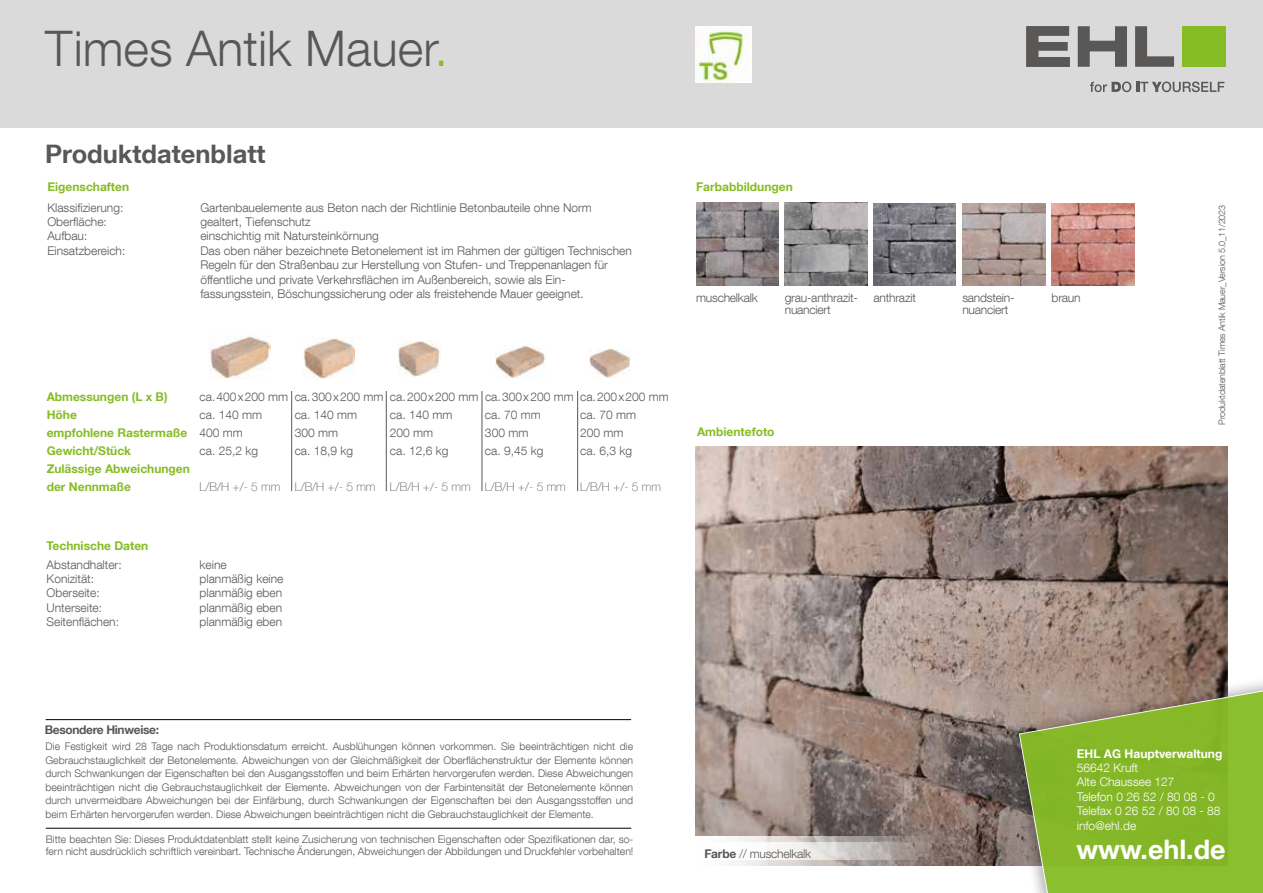
<style>
.page{position:relative;width:1263px;height:893px;background:#fff}
.page>*{position:absolute;margin:0;border:0;box-sizing:border-box;transform-origin:0 0}
.t1{font:300 49.05px "Helvetica Neue LT Com";color:#595857}
.t2{font:700 26.85px "Helvetica Neue LT Com";color:#fff}
.t3{font:700 25.5px "Helvetica Neue LT Com";color:#595857}
.t4{font:300 12px/18px "Helvetica Neue LT Com";color:#595857}
.t5{font:700 12px/18px "Helvetica Neue LT Com";color:#86bc25}
.t6{font:300 12px/12px "Helvetica Neue LT Com";letter-spacing:-.02em;color:#595857}
.t7{font:300 12px/14.4px "Helvetica Neue LT Com";color:#fff}
.t8{font:100 12px "Helvetica Neue LT Com";color:#595857}
.t9{font:700 12px "Helvetica Neue LT Com";color:#fff}
.t10{font:700 12px "Helvetica Neue LT Com";letter-spacing:-.03em;color:#595857}
.t11{font:300 10.5px/13.5px "Helvetica Neue LT Com";color:#595857;text-align:justify}
.t12{font:300 9px "Helvetica Neue LT Com";letter-spacing:-.02em;color:#595857}
.s1{color:#86bc25}
.s2{font-weight:700}
</style>
<div class="page">
<img style="left:695px;top:446px;width:532px;height:420px">
<svg style="left:695px;top:836px;width:240px;height:7px"></svg>
<div style="left:0;top:0;width:1263px;height:128px;background:#dadada"></div>
<img style="left:785px;top:203px;width:82px;height:82px">
<img style="left:696px;top:203px;width:82px;height:82px">
<div style="left:1003px;top:671px;width:260px;height:222px;background:#000;opacity:.35"></div>
<svg style="left:1018px;top:684px;width:245px;height:209px;background:#8bb13b"></svg>
<svg style="left:695px;top:843px;width:240px;height:23px"></svg>
<img style="left:873px;top:203px;width:83px;height:82px">
<hr style="left:46px;top:719px;width:585px;height:1px;background:#000">
<hr style="left:46px;top:828px;width:585px;height:1px;background:#000">
<img style="left:695px;top:26px;width:56px;height:56px">
<img style="left:963px;top:203px;width:82px;height:82px">
<img style="left:398px;top:340px;width:43px;height:37px">
<img style="left:589px;top:349px;width:41px;height:29px">
<img style="left:303px;top:338px;width:51px;height:40px">
<img style="left:495px;top:345px;width:51px;height:33px">
<img style="left:209px;top:336px;width:62px;height:42px">
<hr style="left:291px;top:391px;width:1px;height:100px;background:#595857">
<hr style="left:386px;top:391px;width:1px;height:100px;background:#595857">
<hr style="left:577px;top:391px;width:1px;height:100px;background:#595857">
<hr style="left:482px;top:391px;width:1px;height:100px;background:#595857">
<img style="left:1052px;top:203px;width:82px;height:82px">
<svg style="left:1026px;top:26px;width:44px;height:41px"></svg>
<svg style="left:1078px;top:26px;width:49px;height:41px"></svg>
<svg style="left:1135px;top:26px;width:39px;height:41px"></svg>
<div style="left:1182px;top:26px;width:43px;height:41px;background:#86bc25"></div>
<svg style="left:1090px;top:82px;width:134px;height:10px"></svg>
<h1 class="t1" style="left:45px;top:19px;width:404px">Times Antik Mauer<span class="s1">.</span></h1>
<h3 class="t3" style="left:45px;top:138px;width:222px">Produktdatenblatt</h3>
<p class="t5" style="left:47px;top:177px;width:83px">Eigenschaften</p>
<p class="t4" style="left:47px;top:198px;width:77px">Klassifizierung:</p>
<p class="t4" style="left:200px;top:198px;width:393px">Gartenbauelemente aus Beton nach der Richtlinie Betonbauteile ohne Norm</p>
<p class="t4" style="left:47px;top:212px;width:61px">Oberfläche:</p>
<p class="t4" style="left:200px;top:212px;width:112px">gealtert, Tiefenschutz</p>
<p class="t4" style="left:47px;top:227px;width:42px">Aufbau:</p>
<p class="t4" style="left:200px;top:227px;width:180px">einschichtig mit Natursteinkörnung</p>
<p class="t4" style="left:47px;top:241px;width:80px">Einsatzbereich:</p>
<p class="t4" style="left:200px;top:243px;width:433px;line-height:14.4px">Das oben näher bezeichnete Betonelement ist im Rahmen der gültigen Technischen Regeln für den Straßenbau zur Herstellung von Stufen- und Treppenanlagen für öffentliche und private Verkehrsflächen im Außenbereich, sowie als Ein&shy;fassungsstein, Böschungssicherung oder als freistehende Mauer geeignet.</p>
<p class="t5" style="left:696px;top:177px;width:98px">Farbabbildungen</p>
<p class="t6" style="left:696px;top:292px;width:63px">muschelkalk</p>
<p class="t6" style="left:785px;top:292px;width:75px">grau-anthrazit&shy;nuanciert</p>
<p class="t6" style="left:873px;top:292px;width:44px">anthrazit</p>
<p class="t6" style="left:962px;top:292px;width:54px">sandstein&shy;nuanciert</p>
<p class="t5" style="left:47px;top:387px;width:145px">Abmessungen (L x B)<br>Höhe<br>empfohlene Rastermaße<br>Gewicht/Stück<br>Zulässige Abweichungen der Nennmaße</p>
<p class="t4" style="left:295px;top:387px;width:90px">ca.300x200 mm ca. 140 mm<br>300 mm<br>ca. 18,9 kg</p>
<p class="t4" style="left:200px;top:387px;width:90px">ca.400x200 mm ca. 140 mm<br>400 mm<br>ca. 25,2 kg</p>
<p class="t8" style="left:200px;top:479px;width:82px">L/B/H +/- 5 mm</p>
<p class="t4" style="left:390px;top:387px;width:90px">ca.200x200 mm ca. 140 mm<br>200 mm<br>ca. 12,6 kg</p>
<p class="t8" style="left:390px;top:479px;width:82px">L/B/H +/- 5 mm</p>
<p class="t4" style="left:485px;top:387px;width:90px">ca.300x200 mm ca. 70 mm<br>300 mm<br>ca. 9,45 kg</p>
<p class="t8" style="left:485px;top:479px;width:82px">L/B/H +/- 5 mm</p>
<p class="t4" style="left:580px;top:387px;width:90px">ca.200x200 mm ca. 70 mm<br>200 mm<br>ca. 6,3 kg</p>
<p class="t8" style="left:580px;top:479px;width:82px">L/B/H +/- 5 mm</p>
<p class="t8" style="left:295px;top:479px;width:82px">L/B/H +/- 5 mm</p>
<p class="t5" style="left:47px;top:536px;width:103px">Technische Daten</p>
<p class="t4" style="left:47px;top:555px;width:77px">Abstandhalter:</p>
<p class="t4" style="left:200px;top:555px;width:29px">keine</p>
<p class="t4" style="left:47px;top:569px;width:49px">Konizität:</p>
<p class="t4" style="left:200px;top:569px;width:85px">planmäßig keine</p>
<p class="t4" style="left:47px;top:584px;width:55px">Oberseite:</p>
<p class="t4" style="left:200px;top:584px;width:84px">planmäßig eben</p>
<p class="t4" style="left:47px;top:598px;width:57px">Unterseite:</p>
<p class="t4" style="left:200px;top:598px;width:84px">planmäßig eben</p>
<p class="t4" style="left:47px;top:613px;width:74px">Seitenflächen:</p>
<p class="t4" style="left:200px;top:613px;width:84px">planmäßig eben</p>
<p class="t5" style="left:697px;top:422px;width:79px">Ambientefoto</p>
<p class="t4" style="left:1052px;top:289px;width:30px">braun</p>
<p class="t12" style="left:1216px;top:424px;width:221px;rotate:-90deg">Produktdatenblatt Times Antik Mauer_Version 5.0_11/2023</p>
<p class="t10" style="left:45px;top:722px;width:116px">Besondere Hinweise:</p>
<p class="t11" style="left:45px;top:739px;width:589px">Die Festigkeit wird 28 Tage nach Produktionsdatum erreicht. Ausblühungen können vorkommen. Sie beeinträchtigen nicht die Gebrauchstauglichkeit der Betonelemente. Abweichungen von der Gleichmäßigkeit der Oberflächenstruktur der Elemente können durch Schwankungen der Eigenschaften bei den Ausgangsstoffen und beim Erhärten hervorgerufen werden. Diese Abweichungen beeinträchtigen nicht die Gebrauchstauglichkeit der Elemente. Abweichungen von der Farbintensität der Betonelemente können durch unvermeidbare Abweichungen bei der Einfärbung, durch Schwankungen der Eigenschaften bei den Ausgangsstoffen und beim Erhärten hervorgerufen werden. Diese Abweichungen beeinträchtigen nicht die Gebrauchstauglichkeit der Elemente.</p>
<p class="t11" style="left:46px;top:833px;width:589px;line-height:12px">Bitte beachten Sie: Dieses Produktdatenblatt stellt keine Zusicherung von technischen Eigenschaften oder Spezifikationen dar, so&shy;fern nicht ausdrücklich schriftlich vereinbart. Technische Änderungen, Abweichungen der Abbildungen und Druckfehler vorbehalten!</p>
<p class="t9" style="left:1077px;top:746px;width:147px">EHL AG Hauptverwaltung</p>
<p class="t7" style="left:1077px;top:760px;width:145px">56642 Kruft<br>Alte Chaussee 127<br>Telefon 0 26 52 / 80 08 - 0<br>Telefax 0 26 52 / 80 08 - 88 info@ehl.de</p>
<p class="t6" style="left:704px;top:848px;width:108px"><span class="s2">Farbe</span> // muschelkalk</p>
<h2 class="t2" style="left:1076px;top:832px;width:151px">www.ehl.de</h2>
</div>
